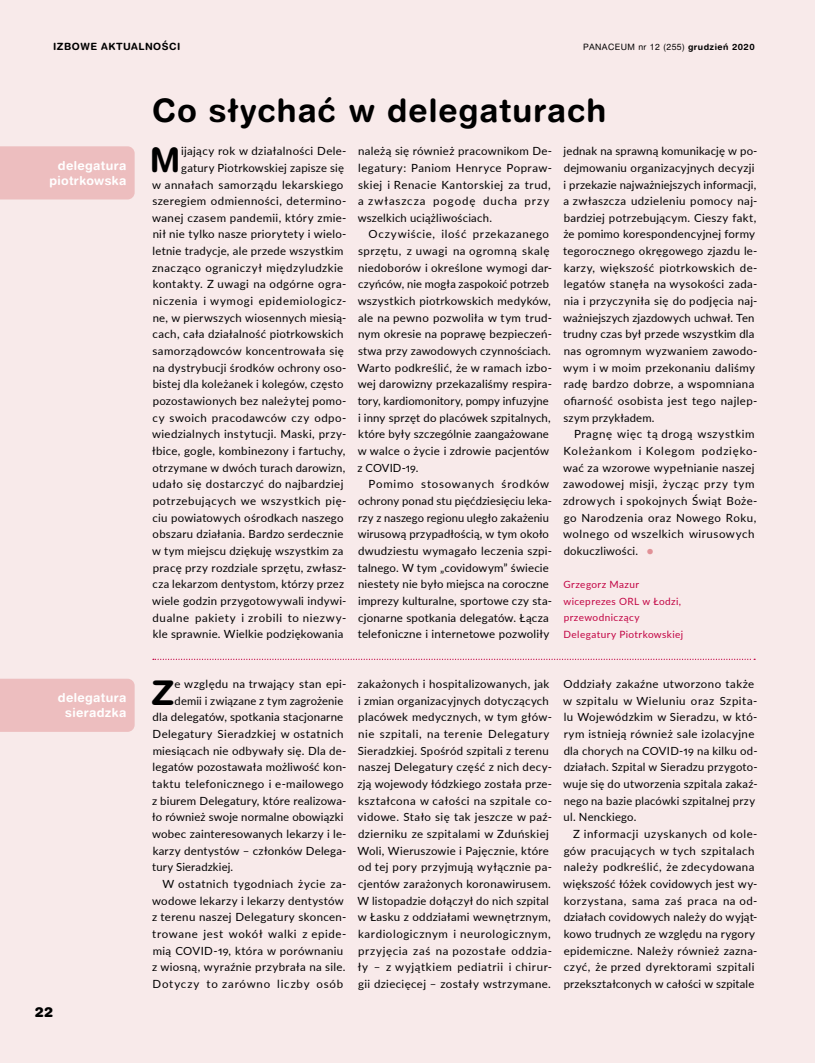
<style>
.page{position:relative;width:815px;height:1063px;background:#f8eaea}
.page>*{position:absolute;margin:0;border:0;box-sizing:border-box;transform-origin:0 0}
.P_tekst_pierwszy_aka{font:700 34.12px "Switzer Rnd EFN";color:#000}
.P_tytuł_2{font:700 32.5px "Switzer Rnd EFN";letter-spacing:.03em;color:#000}
.t1{font:13.75px "Switzer Rnd EFN Black";color:#000}
.P_tekst_na_plakietce{font:700 12.5px/15px "Switzer Rnd EFN";letter-spacing:.025em;color:#fff;text-align:center}
.P_tekst{font:11.25px/16.6px "Lato";letter-spacing:.025em;color:#000}
.P_tekst_pierwszy_aka-2{font:11.25px/16.6px "Lato";letter-spacing:.025em;color:#000;text-align:right}
.P_tekst-2{font:11.25px/16.6px "Lato";letter-spacing:.045em;color:#000}
.P_autor_artykułu{font:10px/16.6px "Lato";letter-spacing:.04em;color:#c20343}
.t2{font:700 10px "Switzer Rnd EFN";letter-spacing:.05em;color:#000}
.t3{font:8.75px "Switzer Rnd EFN";letter-spacing:.05em;color:#000}
.s1{font-weight:700}
.s2{color:#e19197}
</style>
<div class="page">
<div style="left:0;top:679px;width:135px;height:53px;background:#edbebf"></div>
<svg style="left:153px;top:659px;width:602px;height:1px"></svg>
<div style="left:0;top:146px;width:135px;height:53px;background:#edbebf"></div>
<p class="t2" style="left:53px;top:40px;width:129px">IZBOWE AKTUALNOŚCI</p>
<p class="t3" style="left:583px;top:41px;width:173px">PANACEUM nr 12 (255) <span class="s1">grudzień 2020</span></p>
<p class="P_tekst_na_plakietce" style="left:49px;top:158px;width:79px;text-align:right">delegatura piotrkowska</p>
<p class="P_tekst_na_plakietce" style="left:58px;top:690px;width:70px">delegatura sieradzka</p>
<p class="t1" style="left:35px;top:1004px;width:20px">22</p>
<p class="P_tytuł_2" style="left:152px;top:90px;width:456px">Co słychać w delegaturach</p>
<p class="P_tekst_pierwszy_aka-2" style="left:152px;top:142px;width:196px">ijający rok w działalności Dele&shy;gatury Piotrkowskiej zapisze się<br>w annałach samorządu lekarskiego szeregiem odmienności, determino&shy;wanej czasem pandemii, który zmie&shy;nił nie tylko nasze priorytety i wielo&shy;letnie tradycje, ale przede wszystkim znacząco ograniczył międzyludzkie kontakty. Z uwagi na odgórne ogra&shy;niczenia i wymogi epidemiologicz&shy;ne, w pierwszych wiosennych miesią&shy;cach, cała działalność piotrkowskich samorządowców koncentrowała się na dystrybucji środków ochrony oso&shy;bistej dla koleżanek i kolegów, często pozostawionych bez należytej pomo&shy;cy swoich pracodawców czy odpo&shy;wiedzialnych instytucji. Maski, przy&shy;łbice, gogle, kombinezony i fartuchy, otrzymane w dwóch turach darowizn, udało się dostarczyć do najbardziej potrzebujących we wszystkich pię&shy;ciu powiatowych ośrodkach naszego obszaru działania. Bardzo serdecznie w tym miejscu dziękuję wszystkim za pracę przy rozdziale sprzętu, zwłasz&shy;cza lekarzom dentystom, którzy przez wiele godzin przygotowywali indywi&shy;dualne pakiety i zrobili to niezwy&shy;kle sprawnie. Wielkie podziękowania</p>
<p class="P_tekst_pierwszy_aka-2" style="left:358px;top:142px;width:196px;text-align:left">należą się również pracownikom De&shy;legatury: Paniom Henryce Popraw&shy;skiej i Renacie Kantorskiej za trud, a zwłaszcza pogodę ducha przy wszelkich uciążliwościach.</p>
<p class="P_tekst_pierwszy_aka" style="left:150px;top:138px;width:32px">M</p>
<p class="P_tekst" style="left:357px;top:226px;width:196px;text-indent:11px">Oczywiście, ilość przekazanego sprzętu, z uwagi na ogromną skalę niedoborów i określone wymogi dar&shy;czyńców, nie mogła zaspokoić potrzeb wszystkich piotrkowskich medyków, ale na pewno pozwoliła w tym trud&shy;nym okresie na poprawę bezpieczeń&shy;stwa przy zawodowych czynnościach.<br>Warto podkreślić, że w ramach izbo&shy;wej darowizny przekazaliśmy respira&shy;tory, kardiomonitory, pompy infuzyjne i inny sprzęt do placówek szpitalnych, które były szczególnie zaangażowane w walce o życie i zdrowie pacjentów z COVID-19.</p>
<p class="P_tekst" style="left:358px;top:475px;width:196px;text-indent:11px">Pomimo stosowanych środków ochrony ponad stu pięćdziesięciu leka&shy;rzy z naszego regionu uległo zakażeniu wirusową przypadłością, w tym około dwudziestu wymagało leczenia szpi&shy;talnego. W tym „covidowym” świecie niestety nie było miejsca na coroczne imprezy kulturalne, sportowe czy sta&shy;cjonarne spotkania delegatów. Łącza telefoniczne i internetowe pozwoliły</p>
<p class="P_tekst" style="left:563px;top:142px;width:196px">jednak na sprawną komunikację w po&shy;dejmowaniu organizacyjnych decyzji i przekazie najważniejszych informacji, a zwłaszcza udzieleniu pomocy naj&shy;bardziej potrzebującym. Cieszy fakt, że pomimo korespondencyjnej formy tegorocznego okręgowego zjazdu le&shy;karzy, większość piotrkowskich de&shy;legatów stanęła na wysokości zada&shy;nia i przyczyniła się do podjęcia naj&shy;ważniejszych zjazdowych uchwał. Ten trudny czas był przede wszystkim dla nas ogromnym wyzwaniem zawodo&shy;wym i w moim przekonaniu daliśmy radę bardzo dobrze, a wspomniana ofiarność osobista jest tego najlep&shy;szym przykładem.</p>
<p class="P_tekst-2" style="left:563px;top:425px;width:196px;text-indent:11px">Pragnę więc tą drogą wszystkim<br>Koleżankom i Kolegom podzięko&shy;wać za wzorowe wypełnianie naszej zawodowej misji, życząc przy tym zdrowych i spokojnych Świąt Boże&shy;go Narodzenia oraz Nowego Roku, wolnego od wszelkich wirusowych dokuczliwości. <span class="s2">●</span></p>
<p class="P_autor_artykułu" style="left:563px;top:576px;width:121px">Grzegorz Mazur wiceprezes ORL w Łodzi, przewodniczący<br>Delegatury Piotrkowskiej</p>
<p class="P_tekst_pierwszy_aka" style="left:152px;top:671px;width:24px">Z</p>
<p class="P_tekst_pierwszy_aka-2" style="left:175px;top:675px;width:173px">e względu na trwający stan epi-</p>
<p class="P_tekst_pierwszy_aka-2" style="left:175px;top:692px;width:170px">demii i związane z tym zagrożenie</p>
<p class="P_tekst_pierwszy_aka-2" style="left:153px;top:709px;width:192px">dla delegatów, spotkania stacjonarne</p>
<p class="P_tekst_pierwszy_aka-2" style="left:152px;top:725px;width:192px">Delegatury Sieradzkiej w ostatnich</p>
<p class="P_tekst_pierwszy_aka-2" style="left:153px;top:742px;width:195px">miesiącach nie odbywały się. Dla de-</p>
<p class="P_tekst_pierwszy_aka-2" style="left:153px;top:759px;width:195px">legatów pozostawała możliwość kon-</p>
<p class="P_tekst_pierwszy_aka-2" style="left:152px;top:775px;width:193px">taktu telefonicznego i e-mailowego</p>
<p class="P_tekst_pierwszy_aka-2" style="left:152px;top:792px;width:196px">z biurem Delegatury, które realizowa-</p>
<p class="P_tekst_pierwszy_aka-2" style="left:152px;top:808px;width:193px">ło również swoje normalne obowiązki</p>
<p class="P_tekst_pierwszy_aka-2" style="left:152px;top:825px;width:196px">wobec zainteresowanych lekarzy i le-</p>
<p class="P_tekst_pierwszy_aka-2" style="left:153px;top:842px;width:195px">karzy dentystów – członków Delega-</p>
<p class="P_tekst_pierwszy_aka-2" style="left:152px;top:858px;width:83px">tury Sieradzkiej.</p>
<p class="P_tekst" style="left:152px;top:875px;width:196px;text-indent:11px">W ostatnich tygodniach życie za&shy;wodowe lekarzy i lekarzy dentystów z terenu naszej Delegatury skoncen&shy;trowane jest wokół walki z epide&shy;mią COVID-19, która w porównaniu z wiosną, wyraźnie przybrała na sile.<br>Dotyczy to zarówno liczby osób</p>
<p class="P_tekst" style="left:357px;top:675px;width:196px">zakażonych i hospitalizowanych, jak i zmian organizacyjnych dotyczących placówek medycznych, w tym głów&shy;nie szpitali, na terenie Delegatury Sieradzkiej. Spośród szpitali z terenu naszej Delegatury część z nich decy&shy;zją wojewody łódzkiego została prze&shy;kształcona w całości na szpitale co&shy;vidowe. Stało się tak jeszcze w paź&shy;dzierniku ze szpitalami w Zduńskiej Woli, Wieruszowie i Pajęcznie, które od tej pory przyjmują wyłącznie pa&shy;cjentów zarażonych koronawirusem.<br>W listopadzie dołączył do nich szpital w Łasku z oddziałami wewnętrznym, kardiologicznym i neurologicznym, przyjęcia zaś na pozostałe oddzia&shy;ły – z wyjątkiem pediatrii i chirur&shy;gii dziecięcej – zostały wstrzymane.</p>
<p class="P_tekst" style="left:563px;top:675px;width:196px">Oddziały zakaźne utworzono także w szpitalu w Wieluniu oraz Szpita&shy;lu Wojewódzkim w Sieradzu, w któ&shy;rym istnieją również sale izolacyjne dla chorych na COVID-19 na kilku od&shy;działach. Szpital w Sieradzu przygoto&shy;wuje się do utworzenia szpitala zakaź&shy;nego na bazie placówki szpitalnej przy ul. Nenckiego.</p>
<p class="P_tekst" style="left:563px;top:825px;width:196px;text-indent:10px">Z informacji uzyskanych od kole&shy;gów pracujących w tych szpitalach należy podkreślić, że zdecydowana większość łóżek covidowych jest wy&shy;korzystana, sama zaś praca na od&shy;działach covidowych należy do wyjąt&shy;kowo trudnych ze względu na rygory epidemiczne. Należy również zazna&shy;czyć, że przed dyrektorami szpitali przekształconych w całości w szpitale</p>
</div>
